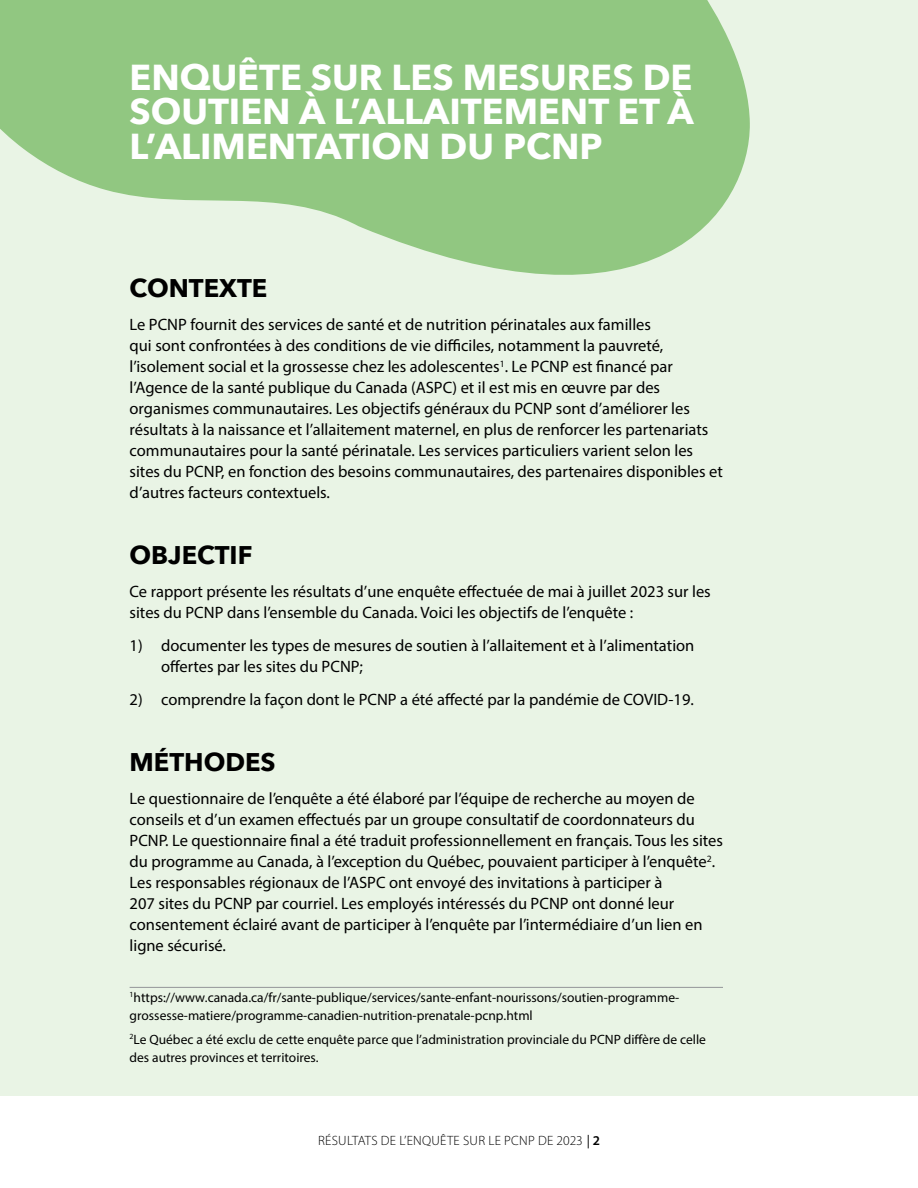
<style>
.page{position:relative;width:918px;height:1188px;background:#fff}
.page>*{position:absolute;margin:0;border:0;box-sizing:border-box;transform-origin:0 0}
.h1_heading_s1{font:700 36px/34.5px "Avenir Next";color:#fff;text-align:justify}
.h4_heading_s4{font:700 25.5px "Avenir Next";color:#000}
.p_body_paragraph_s5{font:16.5px/21px "Myriad Pro";color:#000}
.p_body_paragraph_s5-2{font:13.5px/18.3px "Myriad Pro";color:#000}
.t1{font:300 13.5px "Myriad Pro";letter-spacing:.02em;color:#000}
.s1{font-weight:400}
.s2{font-weight:600}
</style>
<div class="page">
<div style="left:0;top:0;width:918px;height:1096px;background:#e9f4e5"></div>
<svg style="left:0;top:0;width:750px;height:275px;fill:#91c781"></svg>
<hr style="left:130px;top:987px;width:593px;height:1px;background:#939598">
<p class="h1_heading_s1" style="left:130px;top:60px;width:566px">ENQUÊTE SUR LES MESURES DE SOUTIEN À L’ALLAITEMENT ET À L’ALIMENTATION DU PCNP</p>
<p class="h4_heading_s4" style="left:130px;top:266px;width:139px">CONTEXTE</p>
<p class="p_body_paragraph_s5" style="left:130px;top:314px;width:595px">Le PCNP fournit des services de santé et de nutrition périnatales aux familles<br>qui sont confrontées à des conditions de vie difficiles, notamment la pauvreté, l’isolement social et la grossesse chez les adolescentes<sup>1</sup>. Le PCNP est financé par l’Agence de la santé publique du Canada (ASPC) et il est mis en œuvre par des organismes communautaires. Les objectifs généraux du PCNP sont d’améliorer les résultats à la naissance et l’allaitement maternel, en plus de renforcer les partenariats communautaires pour la santé périnatale. Les services particuliers varient selon les sites du PCNP, en fonction des besoins communautaires, des partenaires disponibles et d’autres facteurs contextuels.</p>
<p class="h4_heading_s4" style="left:130px;top:533px;width:124px">OBJECTIF</p>
<p class="p_body_paragraph_s5" style="left:130px;top:581px;width:583px">Ce rapport présente les résultats d’une enquête effectuée de mai à juillet 2023 sur les sites du PCNP dans l’ensemble du Canada. Voici les objectifs de l’enquête :</p>
<p class="p_body_paragraph_s5" style="left:161px;top:635px;width:535px;text-indent:-32px">1) documenter les types de mesures de soutien à l’allaitement et à l’alimentation offertes par les sites du PCNP;</p>
<p class="p_body_paragraph_s5" style="left:130px;top:689px;width:566px">2) comprendre la façon dont le PCNP a été affecté par la pandémie de COVID-19.</p>
<p class="h4_heading_s4" style="left:130px;top:740px;width:148px">MÉTHODES</p>
<p class="p_body_paragraph_s5" style="left:130px;top:788px;width:595px">Le questionnaire de l’enquête a été élaboré par l’équipe de recherche au moyen de conseils et d’un examen effectués par un groupe consultatif de coordonnateurs du PCNP. Le questionnaire final a été traduit professionnellement en français. Tous les sites du programme au Canada, à l’exception du Québec, pouvaient participer à l’enquête<sup>2</sup>.<br>Les responsables régionaux de l’ASPC ont envoyé des invitations à participer à<br>207 sites du PCNP par courriel. Les employés intéressés du PCNP ont donné leur consentement éclairé avant de participer à l’enquête par l’intermédiaire d’un lien en ligne sécurisé.</p>
<p class="p_body_paragraph_s5-2" style="left:130px;top:988px;width:551px"><sup>1</sup>https://www.canada.ca/fr/sante-publique/services/sante-enfant-nourissons/soutien-programme&shy;grossesse-matiere/programme-canadien-nutrition-prenatale-pcnp.html</p>
<p class="p_body_paragraph_s5-2" style="left:130px;top:1030px;width:578px"><sup>2</sup>Le Québec a été exclu de cette enquête parce que l’administration provinciale du PCNP diffère de celle des autres provinces et territoires.</p>
<p class="t1" style="left:318px;top:1133px;width:283px">RÉSULTATS DE L’ENQUÊTE SUR LE PCNP DE 2023 <span class="s1">|</span> <span class="s2">2</span></p>
</div>
